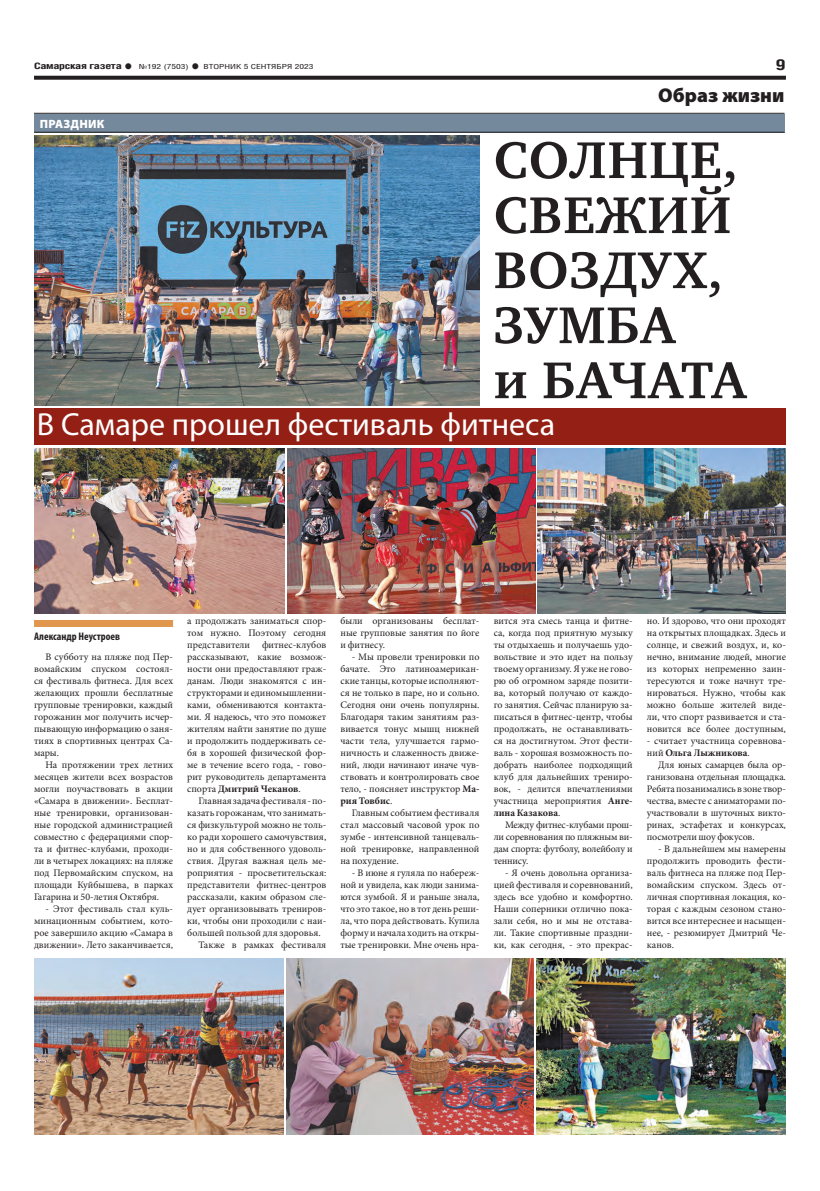
<style>
.page{position:relative;width:820px;height:1191px;background:#fff}
.page>*{position:absolute;margin:0;border:0;box-sizing:border-box;transform-origin:0 0}
.t1{font:700 53px/55px "Charter C";letter-spacing:.02em;color:#231f20}
.t2{font:32px "Myriad Pro";color:#fff}
.t3{font:900 20px "Myriad Pro";color:#231f20}
.t4{font:700 15px "Helios Cond";color:#231f20;scale:1.4 1}
.t5{font:900 12px "Myriad Pro";letter-spacing:.02em;color:#fff}
.t6{font:700 condensed 11px "Myriad Pro";color:#231f20}
.t7{font:10px/12px "Minion Pro";color:#231f20;text-align:justify}
.t8{font:700 9px "Helios Cond";letter-spacing:-.02em;color:#231f20;scale:1.4 1}
.t9{font:7px "Helios Cond";color:#231f20;scale:1.4 1}
.s1{font-size:16px}
.s2{font-weight:700;font-size:16px}
.s3{font-weight:700}
</style>
<div class="page">
<svg style="left:34px;top:76px;width:751px;height:4px;background:#322f2f"></svg>
<img style="left:34px;top:136px;width:445px;height:269px">
<div style="left:34px;top:114px;width:750px;height:19px;background:#75899d"></div>
<hr style="left:34px;top:113px;width:750px;height:1px;background:#231f20">
<hr style="left:34px;top:132px;width:750px;height:1px;background:#231f20">
<svg style="left:656px;top:112px;width:129px;height:13px"></svg>
<div style="left:34px;top:620px;width:139px;height:7px;background:#e0974d"></div>
<div style="left:34px;top:408px;width:751px;height:37px;background:#941f15"></div>
<img style="left:286px;top:959px;width:247px;height:175px">
<img style="left:536px;top:959px;width:249px;height:175px">
<img style="left:34px;top:959px;width:249px;height:175px">
<img style="left:287px;top:448px;width:248px;height:165px">
<img style="left:537px;top:448px;width:248px;height:165px">
<img style="left:34px;top:448px;width:250px;height:165px">
<p class="t8" style="left:34px;top:61px;width:72px">Самарская газета <span class="s1">•</span></p>
<p class="t9" style="left:139px;top:63px;width:126px">№192 (7503) <span class="s2">•</span> ВТОРНИК 5 СЕНТЯБРЯ 2023</p>
<h3 class="t4" style="left:775px;top:55px;width:9px">9</h3>
<p class="t5" style="left:40px;top:117px;width:66px">ПРАЗДНИК</p>
<h3 class="t3" style="left:658px;top:84px;width:128px">Образ жизни</h3>
<h1 class="t1" style="left:493px;top:133px;width:254px">СОЛНЦЕ,<br>СВЕЖИЙ<br>ВОЗДУХ,<br>ЗУМБА<br>и БАЧАТА</h1>
<h2 class="t2" style="left:37px;top:405px;width:519px">В Самаре прошел фестиваль фитнеса</h2>
<p class="t6" style="left:34px;top:630px;width:87px">Александр Неустроев</p>
<p class="t7" style="left:34px;top:651px;width:140px;text-indent:11px">В субботу на пляже под Пер&shy;вомайским спуском состоял&shy;ся фестиваль фитнеса. Для всех желающих прошли бесплатные групповые тренировки, каждый горожанин мог получить исчер&shy;пывающую информацию о заня&shy;тиях в спортивных центрах Са&shy;мары.</p>
<p class="t7" style="left:34px;top:759px;width:140px;text-indent:11px">На протяжении трех летних месяцев жители всех возрастов могли поучаствовать в акции «Самара в движении». Бесплат&shy;ные тренировки, организован&shy;ные городской администрацией совместно с федерациями спор&shy;та и фитнес-клубами, проходи&shy;ли в четырех локациях: на пляже под Первомайским спуском, на площади Куйбышева, в парках Гагарина и 50-летия Октября.</p>
<p class="t7" style="left:34px;top:903px;width:140px;text-indent:11px">- Этот фестиваль стал куль&shy;минационным событием, кото&shy;рое завершило акцию «Самара в движении». Лето заканчивается,</p>
<p class="t7" style="left:187px;top:615px;width:140px">а продолжать заниматься спор&shy;том нужно. Поэтому сегодня представители фитнес-клубов рассказывают, какие возмож&shy;ности они предоставляют граж&shy;данам. Люди знакомятся с ин&shy;структорами и единомышленни&shy;ками, обмениваются контакта&shy;ми. Я надеюсь, что это поможет жителям найти занятие по душе и продолжить поддерживать се&shy;бя в хорошей физической фор&shy;ме в течение всего года, - гово&shy;рит руководитель департамента спорта <span class="s3">Дмитрий Чеканов</span>.</p>
<p class="t7" style="left:198px;top:795px;width:129px">Главная задача фестиваля - по-</p>
<p class="t7" style="left:187px;top:807px;width:140px">казать горожанам, что занимать-</p>
<p class="t7" style="left:187px;top:819px;width:140px">ся физкультурой можно не толь-</p>
<p class="t7" style="left:187px;top:831px;width:140px">ко ради хорошего самочувствия,</p>
<p class="t7" style="left:187px;top:843px;width:140px">но и для собственного удоволь-</p>
<p class="t7" style="left:187px;top:855px;width:140px">ствия. Другая важная цель ме-</p>
<p class="t7" style="left:187px;top:867px;width:140px">роприятия - просветительская:</p>
<p class="t7" style="left:187px;top:879px;width:140px">представители фитнес-центров</p>
<p class="t7" style="left:187px;top:891px;width:140px">рассказали, каким образом сле-</p>
<p class="t7" style="left:187px;top:903px;width:140px">дует организовывать трениров-</p>
<p class="t7" style="left:187px;top:915px;width:140px">ки, чтобы они проходили с наи-</p>
<p class="t7" style="left:187px;top:927px;width:135px">большей пользой для здоровья.</p>
<p class="t7" style="left:198px;top:939px;width:129px">Также в рамках фестиваля</p>
<p class="t7" style="left:340px;top:615px;width:140px">были организованы бесплат&shy;ные групповые занятия по йоге и фитнесу.</p>
<p class="t7" style="left:340px;top:651px;width:140px;text-indent:11px">- Мы провели тренировки по бачате. Это латиноамерикан&shy;ские танцы, которые исполняют&shy;ся не только в паре, но и сольно.<br>Сегодня они очень популярны.<br>Благодаря таким занятиям раз&shy;вивается тонус мышц нижней части тела, улучшается гармо&shy;ничность и слаженность движе&shy;ний, люди начинают иначе чув&shy;ствовать и контролировать свое тело, - поясняет инструктор <span class="s3">Ма&shy;рия Товбис</span>.</p>
<p class="t7" style="left:340px;top:807px;width:140px;text-indent:11px">Главным событием фестиваля стал массовый часовой урок по зумбе - интенсивной танцеваль&shy;ной тренировке, направленной на похудение.</p>
<p class="t7" style="left:340px;top:867px;width:140px;text-indent:11px">- В июне я гуляла по набереж&shy;ной и увидела, как люди занима&shy;ются зумбой. Я и раньше знала, что это такое, но в тот день реши&shy;ла, что пора действовать. Купила форму и начала ходить на откры&shy;тые тренировки. Мне очень нра-</p>
<p class="t7" style="left:493px;top:615px;width:140px">вится эта смесь танца и фитне&shy;са, когда под приятную музыку ты отдыхаешь и получаешь удо&shy;вольствие и это идет на пользу твоему организму. Я уже не гово&shy;рю об огромном заряде позити&shy;ва, который получаю от каждо&shy;го занятия. Сейчас планирую за&shy;писаться в фитнес-центр, чтобы продолжать, не останавливать&shy;ся на достигнутом. Этот фести&shy;валь - хорошая возможность по&shy;добрать наиболее подходящий клуб для дальнейших трениро&shy;вок, - делится впечатлениями участница мероприятия <span class="s3">Анге&shy;лина Казакова</span>.</p>
<p class="t7" style="left:493px;top:819px;width:140px;text-indent:11px">Между фитнес-клубами прош&shy;ли соревнования по пляжным ви&shy;дам спорта: футболу, волейболу и теннису.</p>
<p class="t7" style="left:493px;top:867px;width:140px;text-indent:11px">- Я очень довольна организа&shy;цией фестиваля и соревнований, здесь все удобно и комфортно.<br>Наши соперники отлично пока&shy;зали себя, но и мы не отстава&shy;ли. Такие спортивные праздни&shy;ки, как сегодня, - это прекрас-</p>
<p class="t7" style="left:646px;top:615px;width:140px">но. И здорово, что они проходят на открытых площадках. Здесь и солнце, и свежий воздух, и, ко&shy;нечно, внимание людей, многие из которых непременно заин&shy;тересуются и тоже начнут тре&shy;нироваться. Нужно, чтобы как можно больше жителей виде&shy;ли, что спорт развивается и ста&shy;новится все более доступным,</p>
<p class="t7" style="left:646px;top:735px;width:140px">- считает участница соревнова&shy;ний <span class="s3">Ольга Лыжникова</span>.</p>
<p class="t7" style="left:646px;top:759px;width:140px;text-indent:11px">Для юных самарцев была ор&shy;ганизована отдельная площадка.<br>Ребята позанимались в зоне твор&shy;чества, вместе с аниматорами по&shy;участвовали в шуточных викто&shy;ринах, эстафетах и конкурсах, посмотрели шоу фокусов.</p>
<p class="t7" style="left:646px;top:843px;width:140px;text-indent:11px">- В дальнейшем мы намерены продолжить проводить фести&shy;валь фитнеса на пляже под Пер&shy;вомайским спуском. Здесь от&shy;личная спортивная локация, ко&shy;торая с каждым сезоном стано&shy;вится все интереснее и насыщен&shy;нее, - резюмирует Дмитрий Че&shy;канов.</p>
</div>
